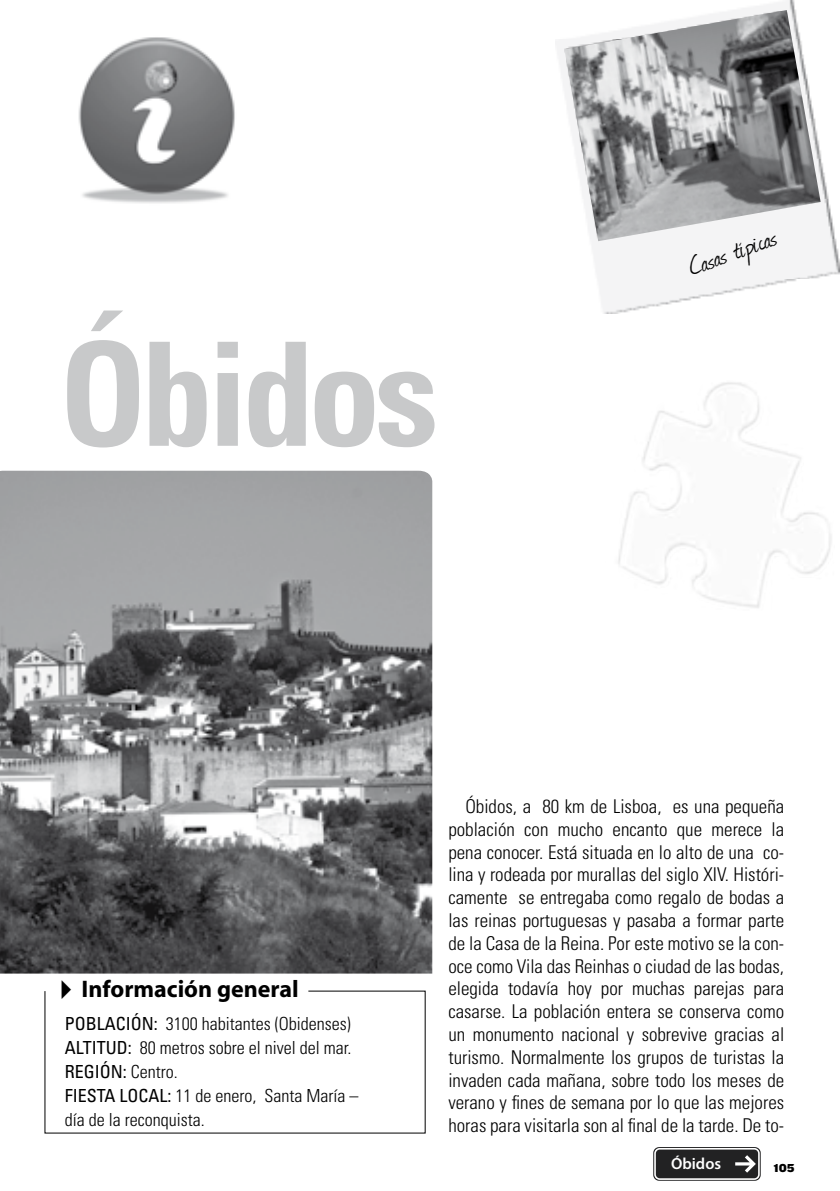
<style>
.page{position:relative;width:840px;height:1191px;background:#fff}
.page>*{position:absolute;margin:0;border:0;box-sizing:border-box;transform-origin:0 0}
.t1{font:700 condensed 144px "Univers";letter-spacing:-.04em;color:#c8c9ca}
.t2{font:30px "Journal";color:#000}
.t3{font:700 24px "Myriad";color:#000}
.t4{font:300 condensed 19px/22.8px "Univers";color:#000;text-align:justify}
.t5{font:300 condensed 18px/24px "Univers";color:#000}
.t6{font:600 16.2px "Myriad Pro";color:#fff}
.t7{font:12px "Knockout HTF72 Full Cruiserw";color:#000}
.s1{font-weight:400}
</style>
<div class="page">
<svg style="left:44px;top:990px;width:382px;height:144px"></svg>
<img style="left:555px;top:0;width:284px;height:313px">
<img style="left:78px;top:37px;width:157px;height:166px">
<img style="left:618px;top:382px;width:214px;height:226px">
<img style="left:564px;top:10px;width:256px;height:231px">
<svg style="left:653px;top:1147px;width:107px;height:33px;background:#454546"></svg>
<img style="left:0;top:471px;width:432px;height:502px">
<h1 class="t1" style="left:59px;top:306px;width:381px">Óbidos</h1>
<h2 class="t2" style="left:681px;top:248px;width:94px;rotate:-20deg">Casas típicas</h2>
<p class="t3" style="left:51px;top:977px;width:249px">✔Información general</p>
<p class="t5" style="left:65px;top:1011px;width:288px"><span class="s1">POBLACIÓN:</span> 3100 habitantes (Obidenses)<br><span class="s1">ALTITUD:</span> 80 metros sobre el nivel del mar.<br><span class="s1">REGIÓN :</span> Centro.<br><span class="s1">FI ESTA LOCAL</span></p>
<p class="t5" style="left:65px;top:1083px;width:295px;text-indent:103px"><span class="s1">:</span> 11 de enero, Santa María – día de la reconquista.</p>
<p class="t4" style="left:448px;top:795px;width:337px;text-indent:17px">Óbidos, a 80 km de Lisboa, es una pequeña población con mucho encanto que merece la pena conocer. Está situada en lo alto de una co&shy;lina y rodeada por murallas del siglo XIV. Históri&shy;camente se entregaba como regalo de bodas a las reinas portuguesas y pasaba a formar parte de la Casa de la Reina. Por este motivo se la con&shy;oce como Vila das Reinhas o ciudad de las bodas, elegida todavía hoy por muchas parejas para casarse. La población entera se conserva como un monumento nacional y sobrevive gracias al turismo. Normalmente los grupos de turistas la invaden cada mañana, sobre todo los meses de verano y fines de semana por lo que las mejores horas para visitarla son al final de la tarde. De to-</p>
<p class="t6" style="left:670px;top:1152px;width:52px">Óbidos</p>
<p class="t7" style="left:773px;top:1161px;width:22px">105</p>
</div>
